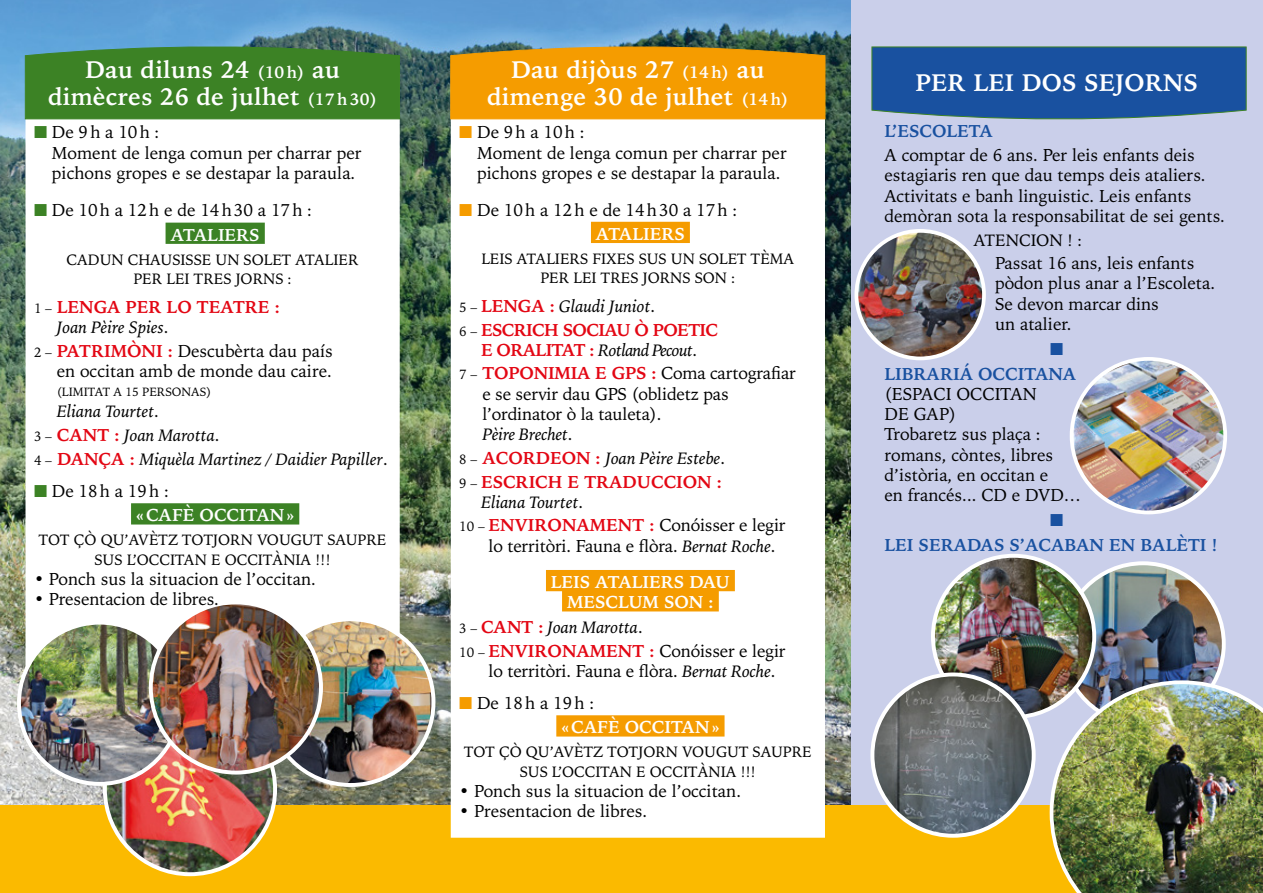
<style>
.page{position:relative;width:1263px;height:893px;background:#fff}
.page>*{position:absolute;margin:0;border:0;box-sizing:border-box;transform-origin:0 0}
.t1{font:700 24px/27px "Iowan Old Style BT";letter-spacing:.01em;color:#fff;text-align:center}
.t2{font:17.25px/20.2px "Iowan Old Style BT";color:#000}
.t3{font:700 17.25px/23.7px "Iowan Old Style BT";color:#e30613}
.t4{font:italic 17.25px/23.7px "Iowan Old Style BT";color:#000}
.t5{font:700 17.25px "Iowan Old Style BT";color:#1951a0}
.t6{font:700 17.25px/24.5px "Iowan Old Style BT";color:#fff}
.t7{font:700 17.25px/23.7px "Iowan Old Style BT";letter-spacing:-.035em;color:#e30613}
.t8{font:17.25px "Zapf Dingbats";color:#1951a0}
.t9{font:16.5px "Iowan Old Style BT";color:#000}
.t10{font:15px/19.5px "Iowan Old Style BT";color:#000;text-align:center}
.t11{font:12px "Iowan Old Style BT";color:#000}
.s1{font-size:16.5px}
.s2{color:#3c8225}
.s3{font-weight:700;color:#fff}
.s4{font-weight:400;font-size:13.5px;color:#000}
.s5{font-weight:400;font-style:italic;color:#000}
.s6{font-weight:400;color:#000}
.s7{font-size:13.5px}
.s8{font-weight:700;color:#e30613}
.s9{font-style:normal}
.s10{font-style:normal;font-size:13.5px}
.s11{font-weight:700;font-style:normal;color:#e30613}
.s12{color:#f59c00}
.s13{font-style:italic}
.s14{color:#fff}
</style>
<div class="page">
<div style="left:850px;top:0;width:413px;height:893px;background:#cacfea"></div>
<img style="left:0;top:0;width:850px;height:806px">
<div style="left:0;top:806px;width:1263px;height:87px;background:#fbba00"></div>
<svg style="left:451px;top:119px;width:374px;height:719px"></svg>
<svg style="left:26px;top:119px;width:374px;height:551px"></svg>
<svg style="left:450px;top:44px;width:375px;height:75px;background:#e79808"></svg>
<svg style="left:25px;top:44px;width:375px;height:75px;background:#3d822e"></svg>
<svg style="left:871px;top:47px;width:375px;height:73px;background:#2358a0"></svg>
<img style="left:105px;top:742px;width:170px;height:132px">
<img style="left:856px;top:231px;width:128px;height:127px;border-radius:64px">
<div style="left:854px;top:229px;width:132px;height:131px;border:4px solid #fff;border-radius:50%"></div>
<img style="left:19px;top:623px;width:161px;height:161px;border-radius:81px">
<div style="left:17px;top:621px;width:165px;height:165px;border:4px solid #fff;border-radius:50%"></div>
<img style="left:268px;top:619px;width:165px;height:166px;border-radius:83px">
<div style="left:266px;top:617px;width:169px;height:170px;border:4px solid #fff;border-radius:50%"></div>
<img style="left:151px;top:602px;width:170px;height:171px;border-radius:85px">
<div style="left:149px;top:600px;width:174px;height:174px;border:4px solid #fff;border-radius:50%"></div>
<img style="left:1062px;top:563px;width:162px;height:161px;border-radius:81px">
<img style="left:1071px;top:359px;width:154px;height:153px">
<div style="left:1070px;top:357px;width:157px;height:157px;border:4px solid #fff;border-radius:50%"></div>
<img style="left:1050px;top:680px;width:213px;height:213px">
<img style="left:933px;top:556px;width:161px;height:161px;border-radius:81px">
<div style="left:931px;top:554px;width:165px;height:165px;border:4px solid #fff;border-radius:50%"></div>
<img style="left:872px;top:674px;width:162px;height:162px;border-radius:81px">
<div style="left:870px;top:672px;width:166px;height:166px;border:4px solid #fff;border-radius:50%"></div>
<div style="left:166px;top:223px;width:99px;height:21px;background:#3c8225"></div>
<div style="left:131px;top:503px;width:168px;height:21px;background:#3c8225"></div>
<div style="left:591px;top:222px;width:99px;height:21px;background:#f59c00"></div>
<div style="left:546px;top:570px;width:189px;height:21px;background:#f59c00"></div>
<div style="left:562px;top:590px;width:157px;height:21px;background:#f59c00"></div>
<div style="left:556px;top:715px;width:168px;height:21px;background:#f59c00"></div>
<h1 class="t1" style="left:48px;top:56px;width:331px">Dau diluns 24 <span class="s1">(10h)</span> au dimècres 26 de julhet <span class="s1">(17h30)</span></h1>
<p class="t2" style="left:52px;top:122px;width:311px;text-indent:-18px"><span class="s2">■</span> De 9h a 10h :<br>Moment de lenga comun per charrar per pichons gropes e se destapar la paraula.</p>
<p class="t2" style="left:171px;top:198px;width:143px;line-height:24.5px;text-indent:-137px"><span class="s2">■</span> De 10h a 12h e de 14h30 a 17h :<br><span class="s3">ATALIERS</span></p>
<p class="t10" style="left:67px;top:249px;width:294px">CADUN CHAUSISSE UN SOLET ATALIER<br>PER LEI TRES JORNS :</p>
<p class="t3" style="left:57px;top:296px;width:225px;line-height:20.2px;text-indent:-23px"><span class="s4">1 –</span> LENGA PER LO TEATRE :<br><span class="s5">Joan Pèire Spies</span><span class="s6">.</span></p>
<p class="t2" style="left:34px;top:340px;width:300px;text-align:right"><span class="s7">2 –</span> <span class="s8">PATRIMÒNI :</span> Descubèrta dau país en occitan amb de monde dau caire.</p>
<p class="t11" style="left:57px;top:384px;width:156px">(LIMITAT A 15 PERSONAS)</p>
<p class="t4" style="left:34px;top:399px;width:355px;text-indent:23px">Eliana Tourtet<span class="s9">.<br></span><span class="s10">3 –</span> <span class="s11">CANT :</span> Joan Marotta<span class="s9">.<br></span><span class="s10">4 –</span> <span class="s11">DANÇA :</span> Miquèla Martinez / Daidier Papiller<span class="s9">.</span></p>
<p class="t6" style="left:136px;top:478px;width:159px;text-indent:-102px"><span class="s2">■</span> <span class="s6">De 18h a 19h :<br></span>«CAFÈ OCCITAN»</p>
<p class="t10" style="left:39px;top:530px;width:349px">TOT ÇÒ QU’AVÈTZ TOTJORN VOUGUT SAUPRE<br>SUS L’OCCITAN E OCCITÀNIA !!!</p>
<p class="t2" style="left:34px;top:569px;width:283px">• Ponch sus la situacion de l’occitan.</p>
<p class="t2" style="left:34px;top:589px;width:187px">• Presentacion de libres.</p>
<h1 class="t1" style="left:487px;top:56px;width:303px">Dau dijòus 27 <span class="s1">(14h)</span> au dimenge 30 de julhet <span class="s1">(14h)</span></h1>
<p class="t2" style="left:477px;top:122px;width:311px;text-indent:-18px"><span class="s12">■</span> De 9h a 10h :<br>Moment de lenga comun per charrar per pichons gropes e se destapar la paraula.</p>
<p class="t2" style="left:596px;top:198px;width:143px;line-height:23.7px;text-indent:-136px"><span class="s12">■</span> De 10h a 12h e de 14h30 a 17h :<br><span class="s3">ATALIERS</span></p>
<p class="t10" style="left:481px;top:248px;width:314px">LEIS ATALIERS FIXES SUS UN SOLET TÈMA<br>PER LEI TRES JORNS SON :</p>
<p class="t7" style="left:459px;top:294px;width:260px"><span class="s4">5 –</span> LENGA : <span class="s5">Glaudi Juniot</span><span class="s6">.<br></span><span class="s4">6 –</span> ESCRICH SOCIAU Ò POETIC</p>
<p class="t3" style="left:459px;top:338px;width:338px;text-indent:22px">E ORALITAT : <span class="s5">Rotland Pecout</span><span class="s6">.<br></span><span class="s4">7 –</span> TOPONIMIA E GPS : <span class="s6">Coma cartografiar</span></p>
<p class="t2" style="left:482px;top:383px;width:248px">e se servir dau GPS (oblidetz pas l’ordinator ò la tauleta).<br><span class="s13">Pèire Brechet</span>.</p>
<p class="t3" style="left:459px;top:446px;width:268px"><span class="s4">8 –</span> ACORDEON : <span class="s5">Joan Pèire Estebe</span><span class="s6">.<br></span><span class="s4">9 –</span> ESCRICH E TRADUCCION :</p>
<p class="t2" style="left:459px;top:490px;width:328px;line-height:23.7px;text-indent:22px"><span class="s13">Eliana Tourtet</span>.<br><span class="s7">10 –</span> <span class="s8">ENVIRONAMENT :</span> Conóisser e legir</p>
<p class="t2" style="left:551px;top:527px;width:226px;line-height:36.5px;text-indent:-62px">lo territòri. Fauna e flòra. <span class="s13">Bernat Roche</span>.<br><span class="s3">LEIS ATALIERS DAU</span></p>
<p class="t3" style="left:459px;top:590px;width:328px;text-indent:108px"><span class="s14">MESCLUM SON :<br></span><span class="s4">3 –</span> CANT : <span class="s5">Joan Marotta</span><span class="s6">.<br></span><span class="s4">10 –</span> ENVIRONAMENT : <span class="s6">Conóisser e legir</span></p>
<p class="t2" style="left:488px;top:660px;width:288px">lo territòri. Fauna e flòra. <span class="s13">Bernat Roche</span>.</p>
<p class="t6" style="left:561px;top:690px;width:159px;text-indent:-102px"><span class="s12">■</span> <span class="s6">De 18h a 19h :<br></span>«CAFÈ OCCITAN»</p>
<p class="t10" style="left:464px;top:742px;width:349px">TOT ÇÒ QU’AVÈTZ TOTJORN VOUGUT SAUPRE<br>SUS L’OCCITAN E OCCITÀNIA !!!</p>
<p class="t2" style="left:459px;top:781px;width:283px">• Ponch sus la situacion de l’occitan.</p>
<p class="t2" style="left:459px;top:801px;width:190px">• Presentacion de libres.</p>
<h1 class="t1" style="left:915px;top:69px;width:284px">PER LEI DOS SEJORNS</h1>
<p class="t5" style="left:884px;top:121px;width:110px">L’ESCOLETA</p>
<p class="t2" style="left:884px;top:145px;width:342px">A comptar de 6 ans. Per leis enfants deis estagiaris ren que dau temps deis ataliers.<br>Activitats e banh linguistic. Leis enfants demòran sota la responsabilitat de sei gents.</p>
<p class="t9" style="left:974px;top:229px;width:110px">ATENCION ! :</p>
<p class="t2" style="left:995px;top:253px;width:222px">Passat 16 ans, leis enfants pòdon plus anar a l’Escoleta.<br>Se devon marcar dins<br>un atalier.</p>
<p class="t8" style="left:1050px;top:341px;width:15px">■</p>
<p class="t5" style="left:884px;top:363px;width:193px">LIBRARIÁ OCCITANA</p>
<p class="t2" style="left:884px;top:384px;width:198px">(ESPACI OCCITAN<br>DE GAP)<br>Trobaretz sus plaça : romans, còntes, libres d’istòria, en occitan e<br>en francés... CD e DVD…</p>
<p class="t8" style="left:1050px;top:512px;width:15px">■</p>
<p class="t5" style="left:884px;top:534px;width:334px">LEI SERADAS S’ACABAN EN BALÈTI !</p>
</div>
